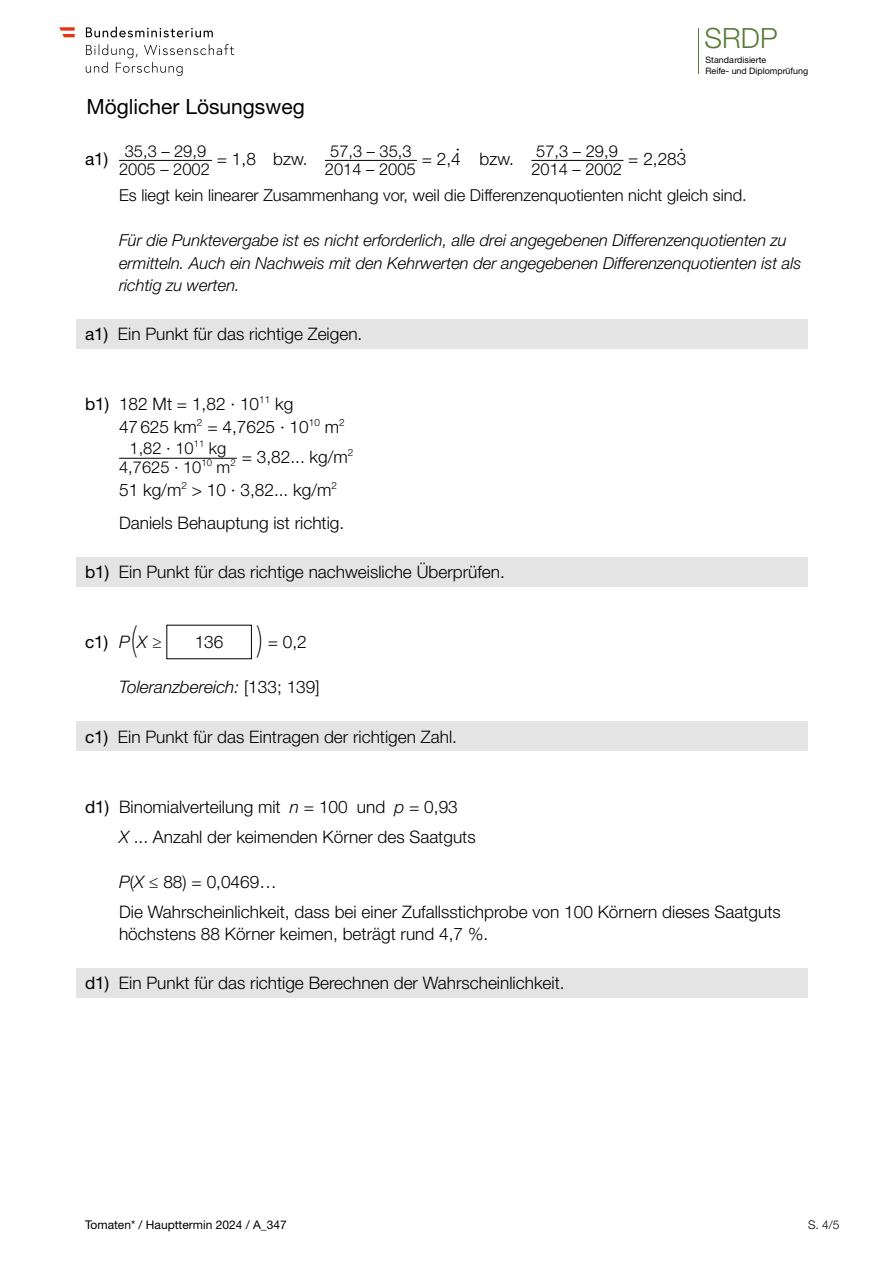
<style>
.page{position:relative;width:893px;height:1263px;background:#fff}
.page>*{position:absolute;margin:0;border:0;box-sizing:border-box;transform-origin:0 0}
.t1{font:300 27.9px "Helvetica Neue LT Std";color:#587b39}
.t2{font:21px "Helvetica Neue LT Std";color:#000}
.t3{font:21px "Helvetica Neue LT Pro";color:#000}
.t4{font:300 17.25px/33px "Helvetica Neue LT Pro";color:#000}
.t5{font:italic 300 17.25px "Helvetica Neue LT Pro";color:#000}
.t6{font:17.25px "Helvetica Neue LT Pro";color:#000}
.t7{font:300 17.25px "Helvetica Neue LT Std";color:#000}
.t8{font:italic 300 16.5px/22.5px "Helvetica Neue LT Pro";color:#000}
.t9{font:300 16.5px/18.8px "Helvetica Neue LT Pro";color:#000;text-align:center}
.t10{font:12px "Helvetica Neue LT Std";color:#000}
.t11{font:300 12px "Helvetica Neue LT Std";color:#000}
.t12{font:8.85px/10.6px "Helvetica Neue LT Std";color:#020203}
.s1{font-weight:400}
.s2{font-weight:300;font-style:italic}
.s3{font-weight:100;font-size:35.1px}
.s4{font-family:"Helvetica Neue LT Std";font-weight:300}
.s5{font-style:normal}
.s6{font-style:italic}
.s7{font-family:"Helvetica Neue LT Std"}
</style>
<div class="page">
<svg style="left:86px;top:44px;width:148px;height:32px"></svg>
<svg style="left:86px;top:27px;width:127px;height:10px"></svg>
<svg style="left:59px;top:27px;width:16px;height:10px"></svg>
<hr style="left:698px;top:28px;width:1px;height:46px;background:#587b39">
<hr style="left:119px;top:160px;width:93px;height:1px;background:#000">
<hr style="left:325px;top:160px;width:92px;height:1px;background:#000">
<hr style="left:531px;top:160px;width:92px;height:1px;background:#000">
<div style="left:77px;top:320px;width:731px;height:29px;background:#e4e4e4"></div>
<hr style="left:119px;top:458px;width:118px;height:1px;background:#000">
<div style="left:77px;top:557px;width:731px;height:30px;background:#e4e4e4"></div>
<div style="left:77px;top:722px;width:731px;height:29px;background:#e4e4e4"></div>
<div style="left:77px;top:969px;width:731px;height:29px;background:#e4e4e4"></div>
<h1 class="t1" style="left:705px;top:21px;width:74px">SRDP</h1>
<p class="t12" style="left:705px;top:54px;width:104px">Standardisierte<br>Reife- und Diplomprüfung</p>
<p class="t2" style="left:87px;top:94px;width:220px">Möglicher Lösungsweg</p>
<p class="t3" style="left:85px;top:100px;width:82px">Tomaten</p>
<p class="t6" style="left:85px;top:148px;width:25px">a1)</p>
<p class="t9" style="left:119px;top:141px;width:92px">35,3 – 29,9<br>2005 – 2002</p>
<p class="t4" style="left:217px;top:142px;width:92px">= 1,8 bzw.</p>
<p class="t9" style="left:325px;top:141px;width:92px">57,3 – 35,3<br>2014 – 2005</p>
<p class="t4" style="left:422px;top:142px;width:41px">= 2,4</p>
<p class="t4" style="left:480px;top:142px;width:36px">bzw.</p>
<p class="t9" style="left:531px;top:141px;width:92px;text-align:left">57,3 – 29,9<br>2014 – 2002</p>
<p class="t4" style="left:628px;top:142px;width:60px">= 2,283</p>
<p class="t7" style="left:679px;top:138px;width:6px">∙</p>
<p class="t9" style="left:119px;top:185px;width:629px">Es liegt kein linearer Zusammenhang vor, weil die Differenzenquotienten nicht gleich sind.</p>
<p class="t8" style="left:119px;top:229px;width:684px">Für die Punktevergabe ist es nicht erforderlich, alle drei angegebenen Differenzenquotienten zu ermitteln. Auch ein Nachweis mit den Kehrwerten der angegebenen Differenzenquotienten ist als richtig zu werten.</p>
<p class="t4" style="left:85px;top:317px;width:279px"><span class="s1">a1)</span> Ein Punkt für das richtige Zeigen.</p>
<p class="t7" style="left:455px;top:138px;width:6px">∙</p>
<p class="t4" style="left:119px;top:393px;width:227px;line-height:22.5px;text-indent:-34px"><span class="s1">b1)</span> 182 Mt = 1,82 ∙ 10<sup>11</sup> kg<br>47625 km<sup>2</sup> = 4,7625 ∙ 10<sup>10</sup> m<sup>2</sup></p>
<p class="t9" style="left:130px;top:439px;width:98px">1,82 ∙ 10<sup>11</sup> kg</p>
<p class="t4" style="left:119px;top:440px;width:236px"><sub>4,7625</sub> <sub>∙</sub> <sub>10</sub><sub>10</sub> <sub>m</sub><sub>2</sub> = 3,82... kg/m<sup>2<br></sup>51 kg/m<sup>2</sup> &gt; 10 ∙ 3,82... kg/m<sup>2<br></sup>Daniels Behauptung ist richtig.</p>
<p class="t4" style="left:85px;top:555px;width:421px"><span class="s1">b1)</span> Ein Punkt für das richtige nachweisliche Überprüfen.</p>
<p class="t6" style="left:85px;top:631px;width:78px">c1) <span class="s2">P</span><span class="s3">(</span><span class="s2">X</span> <span class="s4">≥</span></p>
<p class="t4" style="left:195px;top:625px;width:114px">136 <span class="s3">)</span> = 0,2</p>
<p class="t5" style="left:119px;top:677px;width:202px">Toleranzbereich: <span class="s5">[133; 139]</span></p>
<p class="t4" style="left:85px;top:720px;width:373px"><span class="s1">c1)</span> Ein Punkt für das Eintragen der richtigen Zahl.</p>
<p class="t4" style="left:119px;top:791px;width:358px;line-height:30px;text-indent:-34px"><span class="s1">d1)</span> Binomialverteilung mit <span class="s6">n</span> = 100 und <span class="s6">p</span> = 0,93<br><span class="s6">X</span> ... Anzahl der keimenden Körner des Saatguts</p>
<p class="t4" style="left:119px;top:866px;width:663px;line-height:30px"><span class="s6">P</span>(<span class="s6">X</span> <span class="s7">≤</span> 88) = 0,0469…<br>Die Wahrscheinlichkeit, dass bei einer Zufallsstichprobe von 100 Körnern dieses Saatguts</p>
<p class="t4" style="left:119px;top:917px;width:371px">höchstens 88 Körner keimen, beträgt rund 4,7 %.</p>
<p class="t4" style="left:85px;top:966px;width:481px"><span class="s1">d1)</span> Ein Punkt für das richtige Berechnen der Wahrscheinlichkeit.</p>
<p class="t10" style="left:85px;top:1217px;width:203px">Tomaten* / Haupttermin 2024 / A_347</p>
<p class="t11" style="left:808px;top:1217px;width:33px">S. 4/5</p>
</div>
